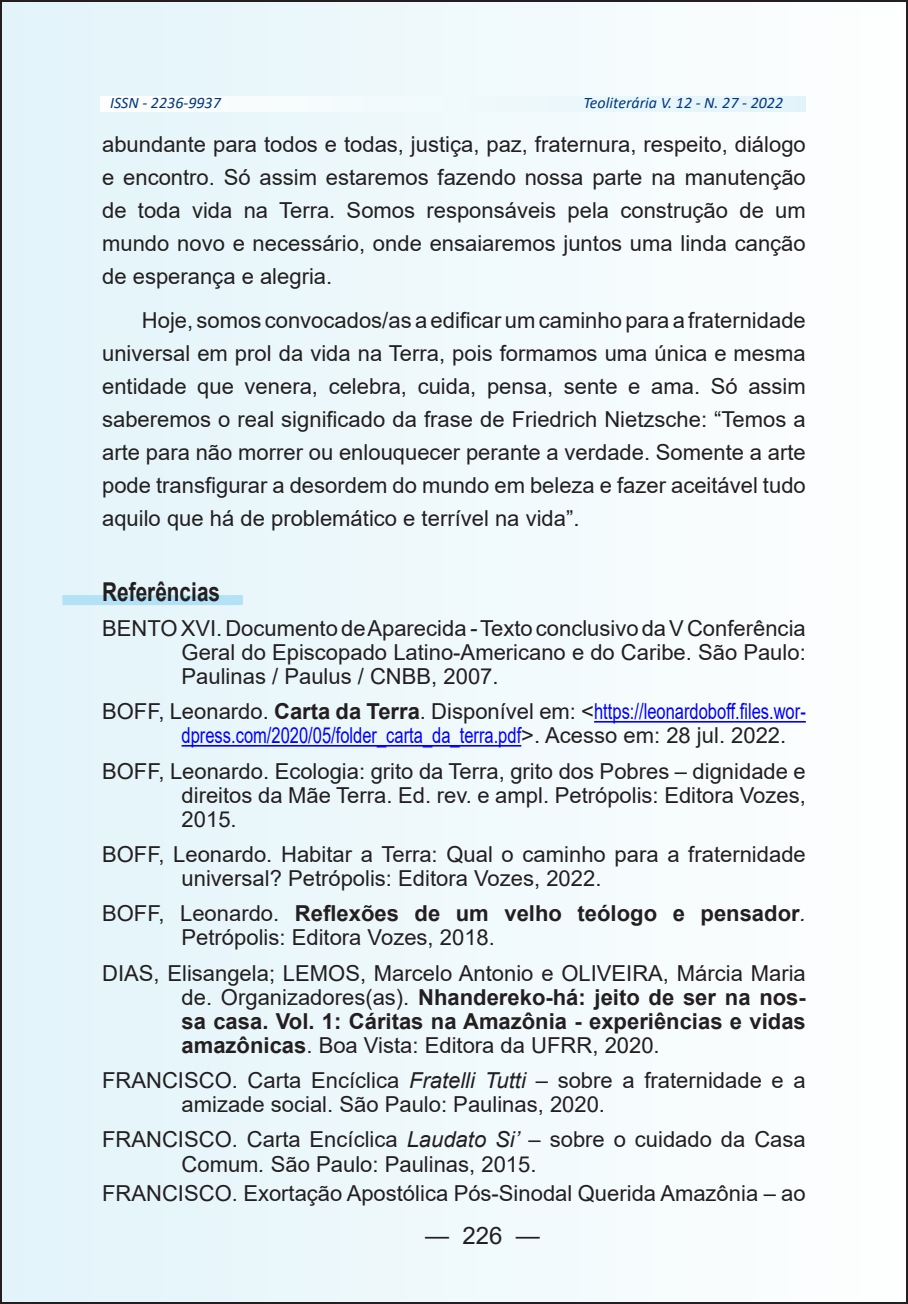
<style>
.page{position:relative;width:908px;height:1304px;background:#fff}
.page>*{position:absolute;margin:0;border:0;box-sizing:border-box;transform-origin:0 0}
.t1{font:700 26px "Arial";color:#231f20;scale:.8 1}
.t2{font:24px "Arial";color:#231f20}
.t3{font:22px/24px "Arial";color:#231f20;text-align:justify}
.t4{font:22px/24px "Arial";color:#00f;scale:.75 1}
.t5{font:italic 16px "Calibri";color:#003882}
.s1{font-style:italic}
.s2{color:#231f20}
.s3{font-weight:700;color:#231f20}
.s4{font-weight:700}
</style>
<div class="page">
<div style="left:1px;top:1px;width:905px;height:1302px;background:linear-gradient(to right,#e2f4fa,#fefefe)"></div>
<svg style="left:100px;top:96px;width:705px;height:15px"></svg>
<div style="left:62px;top:595px;width:181px;height:10px;background:#b3e2f6"></div>
<hr style="left:594px;top:721px;width:211px;height:2px;background:#00f">
<hr style="left:181px;top:745px;width:340px;height:2px;background:#00f">
<p class="t5" style="left:110px;top:92px;width:112px">ISSN - 2236-9937</p>
<p class="t5" style="left:583px;top:92px;width:201px">Teoliterária V. 12 - N. 27 - 2022</p>
<p class="t3" style="left:102px;top:128px;width:705px;line-height:33px">abundante para todos e todas, justiça, paz, fraternura, respeito, diálogo e encontro. Só assim estaremos fazendo nossa parte na manutenção de toda vida na Terra. Somos responsáveis pela construção de um mundo novo e necessário, onde ensaiaremos juntos uma linda canção de esperança e alegria.</p>
<p class="t3" style="left:102px;top:304px;width:705px;line-height:33px;text-indent:40px">Hoje, somos convocados/as a edificar um caminho para a fraternidade universal em prol da vida na Terra, pois formamos uma única e mesma entidade que venera, celebra, cuida, pensa, sente e ama. Só assim saberemos o real significado da frase de Friedrich Nietzsche: “Temos a arte para não morrer ou enlouquecer perante a verdade. Somente a arte pode transfigurar a desordem do mundo em beleza e fazer aceitável tudo aquilo que há de problemático e terrível na vida”.</p>
<p class="t1" style="left:102px;top:573px;width:149px">Referências</p>
<p class="t3" style="left:181px;top:616px;width:625px;text-indent:-79px">BENTO XVI. Documento de Aparecida <span class="s1">-</span> Texto conclusivo da V Conferência Geral do Episcopado Latino-Americano e do Caribe. São Paulo:<br>Paulinas / Paulus / CNBB, 2007.</p>
<p class="t4" style="left:181px;top:700px;width:833px;text-indent:-79px"><span class="s2">BOFF, Leonardo.</span> <span class="s3">Carta da Terra</span><span class="s2">. Disponível em: &lt;</span>https://leonardoboff.files.wor&shy;dpress.com/2020/05/folder_carta_da_terra.pdf<span class="s2">&gt;. Acesso em: 28 jul. 2022.</span></p>
<p class="t3" style="left:181px;top:759px;width:625px;text-indent:-79px">BOFF, Leonardo. Ecologia: grito da Terra, grito dos Pobres – dignidade e direitos da Mãe Terra. Ed. rev. e ampl. Petrópolis: Editora Vozes, 2015.</p>
<p class="t3" style="left:181px;top:842px;width:625px;text-indent:-79px">BOFF, Leonardo. Habitar a Terra: Qual o caminho para a fraternidade universal? Petrópolis: Editora Vozes, 2022.</p>
<p class="t3" style="left:181px;top:902px;width:625px;text-indent:-79px">BOFF, Leonardo. <span class="s4">Reflexões de um velho teólogo e pensador</span><span class="s1">.<br></span>Petrópolis: Editora Vozes, 2018.</p>
<p class="t3" style="left:181px;top:961px;width:625px;text-indent:-79px">DIAS, Elisangela; LEMOS, Marcelo Antonio e OLIVEIRA, Márcia Maria de. Organizadores(as). <span class="s4">Nhandereko-há: jeito de ser na nos&shy;sa casa. Vol. 1: Cáritas na Amazônia - experiências e vidas amazônicas</span>. Boa Vista: Editora da UFRR, 2020.</p>
<p class="t3" style="left:181px;top:1068px;width:625px;text-indent:-79px">FRANCISCO. Carta Encíclica <span class="s1">Fratelli Tutti</span> – sobre a fraternidade e a amizade social. São Paulo: Paulinas, 2020.</p>
<p class="t3" style="left:181px;top:1128px;width:625px;text-indent:-79px">FRANCISCO. Carta Encíclica <span class="s1">Laudato Si’</span> – sobre o cuidado da Casa<br>Comum<span class="s1">.</span> São Paulo: Paulinas, 2015.</p>
<p class="t3" style="left:102px;top:1181px;width:704px">FRANCISCO. Exortação Apostólica Pós-Sinodal Querida Amazônia – ao</p>
<p class="t2" style="left:425px;top:1218px;width:116px">— 226 —</p>
</div>
